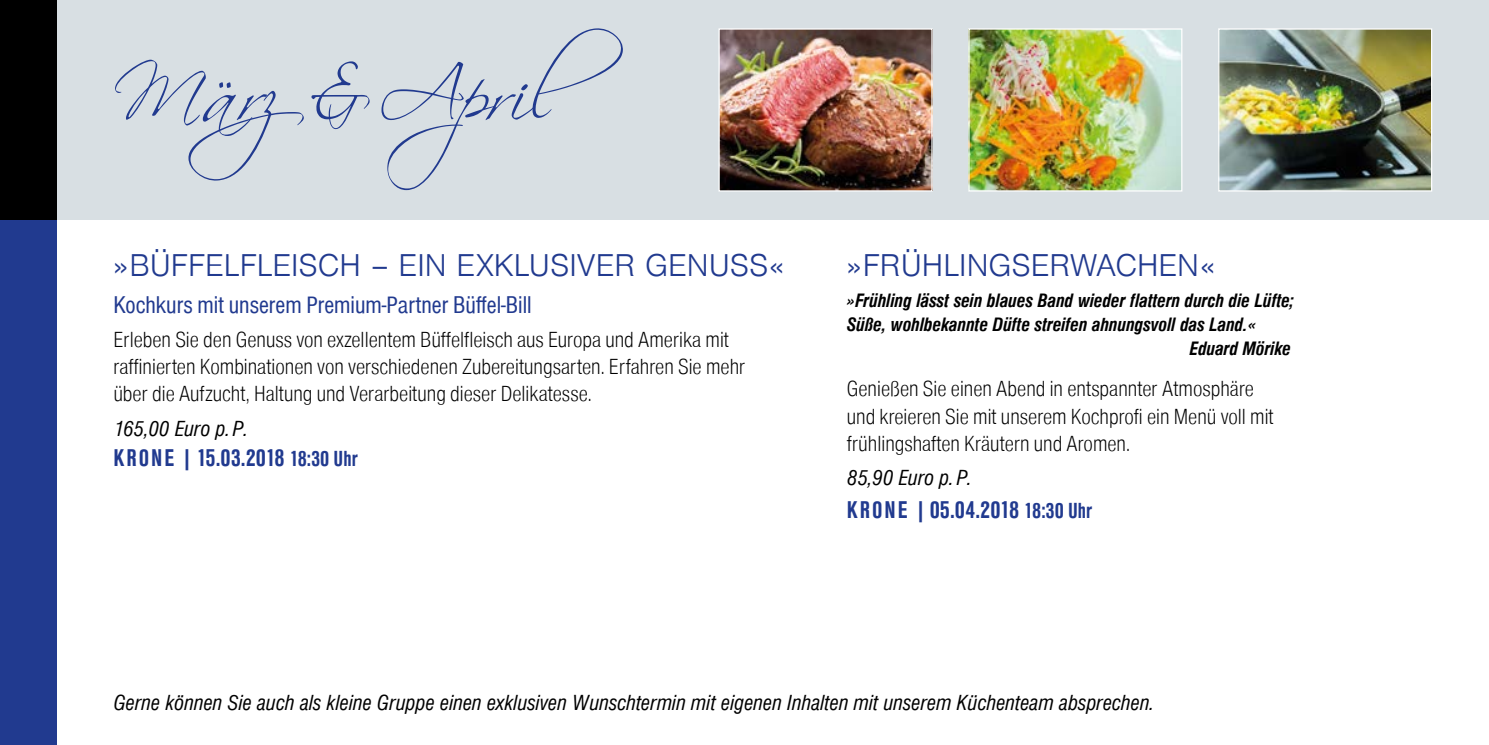
<style>
.page{position:relative;width:1489px;height:745px;background:#fff}
.page>*{position:absolute;margin:0;border:0;box-sizing:border-box;transform-origin:0 0}
.t1{font:75px "Scriptina";letter-spacing:.025em;color:#213a8f}
.t2{font:32.5px "Sans CE Light";color:#213a8f}
.t3{font:25px "Sans Cd CE Bold";color:#213a8f}
.t4{font:25px "Sans Cd CE";color:#213a8f}
.t5{font:22.5px/27px "Sans Cd CE Light";color:#000}
.t6{font:22.5px "Sans Cd CE Italic";color:#000}
.t7{font:italic 20px "Sans Cd CE Bold";color:#000}
.s1{font-size:22.5px}
</style>
<div class="page">
<div style="left:0;top:0;width:1488px;height:220px;background:#d8dfe3"></div>
<div style="left:0;top:220px;width:57px;height:524px;background:#213a8f"></div>
<div style="left:0;top:0;width:57px;height:220px;background:#000"></div>
<img style="left:720px;top:30px;width:210px;height:159px">
<div style="left:718px;top:28px;width:214px;height:163px;border:1px solid #fff"></div>
<img style="left:1219px;top:30px;width:210px;height:159px">
<div style="left:1217px;top:28px;width:214px;height:163px;border:1px solid #fff"></div>
<img style="left:970px;top:30px;width:210px;height:159px">
<div style="left:968px;top:28px;width:214px;height:163px;border:1px solid #fff"></div>
<h1 class="t1" style="left:113px;top:49px;width:511px">März&amp;April</h1>
<h2 class="t2" style="left:113px;top:248px;width:672px">»BÜFFELFLEISCH – EIN EXKLUSIVER GENUSS«</h2>
<p class="t4" style="left:113px;top:291px;width:420px">Kochkurs mit unserem Premium-Partner Büffel-Bill</p>
<p class="t5" style="left:113px;top:326px;width:633px">Erleben Sie den Genuss von exzellentem Büffelfleisch aus Europa und Amerika mit raffinierten Kombinationen von verschiedenen Zubereitungsarten. Erfahren Sie mehr über die Aufzucht, Haltung und Verarbeitung dieser Delikatesse.</p>
<p class="t6" style="left:113px;top:415px;width:136px">165,00 Euro p. P.</p>
<p class="t3" style="left:113px;top:443px;width:246px">KRONE |15.03.2018 <span class="s1">18:30 Uhr</span></p>
<h2 class="t2" style="left:846px;top:248px;width:369px">»FRÜHLINGSERWACHEN«</h2>
<p class="t7" style="left:846px;top:289px;width:448px">»Frühling lässt sein blaues Band wieder flattern durch die Lüfte;</p>
<p class="t7" style="left:846px;top:313px;width:410px">Süße, wohlbekannte Düfte streifen ahnungsvoll das Land.«</p>
<p class="t7" style="left:1189px;top:337px;width:103px">Eduard Mörike</p>
<p class="t5" style="left:846px;top:375px;width:428px">Genießen Sie einen Abend in entspannter Atmosphäre und kreieren Sie mit unserem Kochprofi ein Menü voll mit frühlingshaften Kräutern und Aromen.</p>
<p class="t6" style="left:846px;top:464px;width:126px">85,90 Euro p. P.</p>
<p class="t3" style="left:846px;top:496px;width:247px">KRONE |05.04.2018 <span class="s1">18:30 Uhr</span></p>
<p class="t6" style="left:113px;top:689px;width:1041px">Gerne können Sie auch als kleine Gruppe einen exklusiven Wunschtermin mit eigenen Inhalten mit unserem Küchenteam absprechen.</p>
</div>
